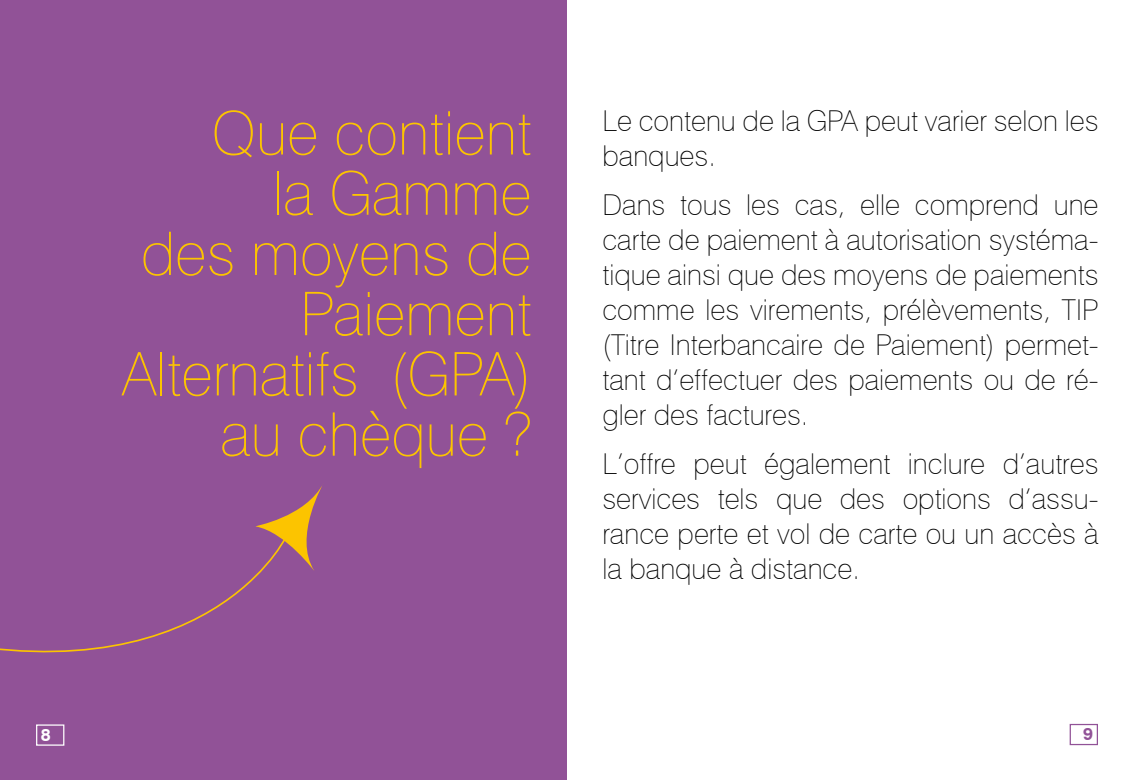
<style>
.page{position:relative;width:1134px;height:780px;background:#fff}
.page>*{position:absolute;margin:0;border:0;box-sizing:border-box;transform-origin:0 0}
.t1{font:100 60.25px/60.2px "Swiss 721 BT";color:#fcc400;text-align:right}
.t2{font:100 28.75px/35px "Swiss 721 BT";color:#000;text-align:justify}
.t3{font:700 17.5px "Swiss 721 BT";color:#915297}
.t4{font:700 17.5px "Swiss 721 BT";color:#fff}
</style>
<div class="page">
<div style="left:1070px;top:723px;width:28px;height:22px;border:1px solid #915297"></div>
<div style="left:0;top:0;width:567px;height:780px;background:#915297"></div>
<svg style="left:255px;top:486px;width:67px;height:85px"></svg>
<svg style="left:0;top:537px;width:286px;height:116px"></svg>
<div style="left:36px;top:724px;width:28px;height:21px;border:1px solid #fff"></div>
<p class="t4" style="left:41px;top:723px;width:11px">8</p>
<h1 class="t1" style="left:122px;top:102px;width:411px">Que contient<br>la Gamme<br>des moyens de<br>Paiement<br>Alternatifs (GPA) au chèque ?</h1>
<p class="t2" style="left:602px;top:103px;width:498px">Le contenu de la GPA peut varier selon les banques.</p>
<p class="t2" style="left:602px;top:187px;width:498px">Dans tous les cas, elle comprend une carte de paiement à autorisation systéma&shy;tique ainsi que des moyens de paiements comme les virements, prélèvements, TIP (Titre Interbancaire de Paiement) permet&shy;tant d’effectuer des paiements ou de ré&shy;gler des factures.</p>
<p class="t2" style="left:602px;top:446px;width:498px">L’offre peut également inclure d’autres services tels que des options d’assu&shy;rance perte et vol de carte ou un accès à la banque à distance.</p>
<p class="t3" style="left:1083px;top:723px;width:11px">9</p>
</div>
